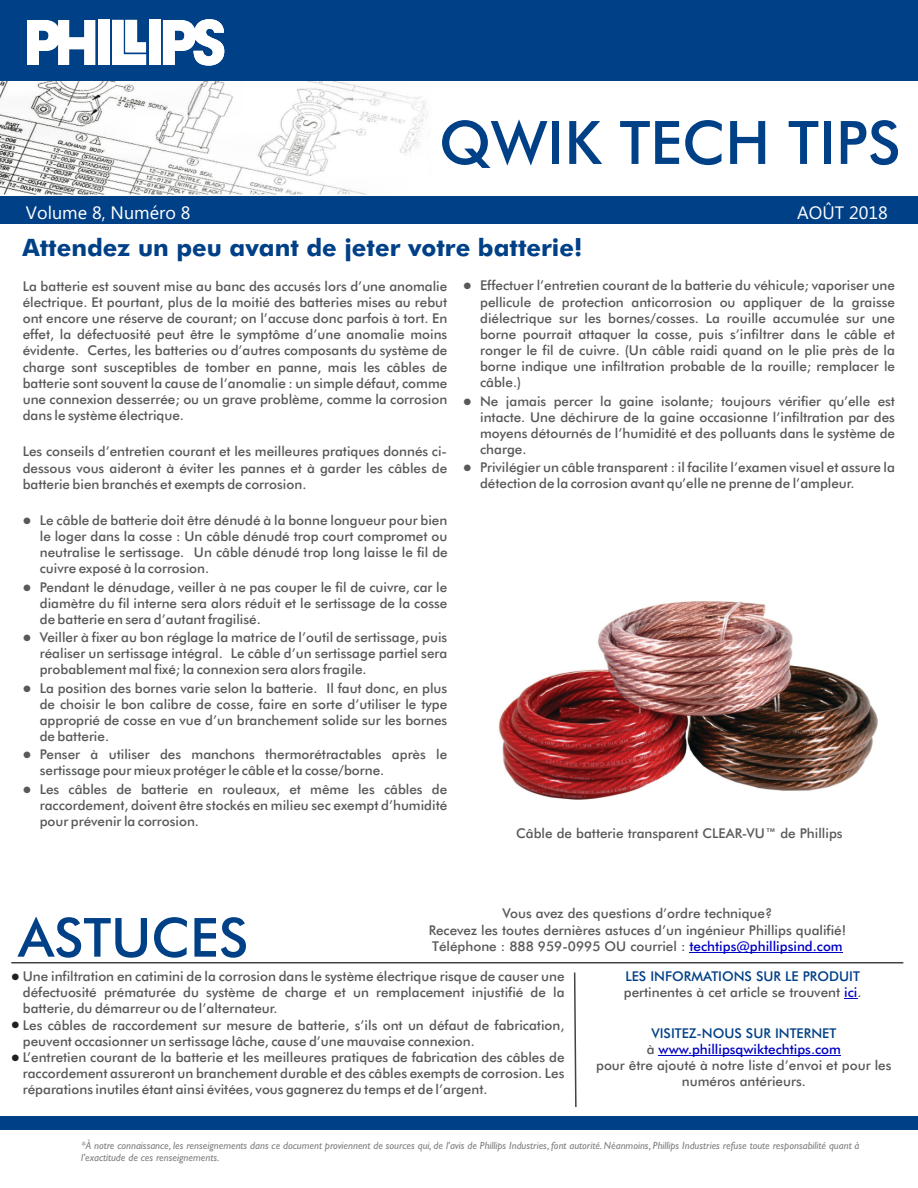
<style>
.page{position:relative;width:918px;height:1188px;background:#fff}
.page>*{position:absolute;margin:0;border:0;box-sizing:border-box;transform-origin:0 0}
.t1{font:500 60px "Futura BT";color:#004087}
.t2{font:500 54px "Futura BT";color:#004087}
.t3{font:700 24px "Futura BT";color:#004087}
.t4{font:18px "Ebrima";color:#fff}
.t5{font:500 13.5px/16.2px "Futura BT";color:#58595b;text-align:justify}
.t6{font:italic 10.5px/12.1px "Gill Sans";color:#818181}
.s1{color:#0000c4}
.s2{color:#004087}
.s3{color:#231f20}
</style>
<div class="page">
<img style="left:0;top:81px;width:427px;height:114px">
<div style="left:0;top:0;width:918px;height:81px;background:#004087"></div>
<svg style="left:27px;top:20px;width:68px;height:45px"></svg>
<div style="left:98px;top:20px;width:11px;height:45px;background:#fff"></div>
<div style="left:149px;top:20px;width:11px;height:45px;background:#fff"></div>
<svg style="left:112px;top:20px;width:34px;height:45px"></svg>
<svg style="left:163px;top:19px;width:61px;height:47px"></svg>
<hr style="left:11px;top:962px;width:892px;height:1px;background:#454342">
<div style="left:0;top:196px;width:918px;height:28px;background:#004087"></div>
<hr style="left:690px;top:952px;width:153px;height:1px;background:#0000c4">
<hr style="left:659px;top:1055px;width:182px;height:1px;background:#0000c4">
<div style="left:0;top:1116px;width:918px;height:14px;background:#004087"></div>
<svg style="left:573px;top:972px;width:86px;height:135px"></svg>
<img style="left:498px;top:601px;width:379px;height:199px">
<h1 class="t1" style="left:439px;top:118px;width:463px">QWIK TECH TIPS</h1>
<h3 class="t4" style="left:26px;top:206px;width:166px">Volume 8, Numéro 8</h3>
<h3 class="t4" style="left:797px;top:206px;width:92px">AOÛT 2018</h3>
<h3 class="t3" style="left:22px;top:237px;width:561px">Attendez un peu avant de jeter votre batterie!</h3>
<p class="t5" style="left:23px;top:279px;width:426px">La batterie est souvent mise au banc des accusés lors d’une anomalie électrique. Et pourtant, plus de la moitié des batteries mises au rebut ont encore une réserve de courant; on l’accuse donc parfois à tort. En effet, la défectuosité peut être le symptôme d’une anomalie moins évidente. Certes, les batteries ou d’autres composants du système de charge sont susceptibles de tomber en panne, mais les câbles de batterie sont souvent la cause de l’anomalie : un simple défaut, comme une connexion desserrée; ou un grave problème, comme la corrosion dans le système électrique.</p>
<p class="t5" style="left:23px;top:445px;width:426px">Les conseils d’entretien courant et les meilleures pratiques donnés ci&shy;dessous vous aideront à éviter les pannes et à garder les câbles de batterie bien branchés et exempts de corrosion.</p>
<p class="t5" style="left:40px;top:513px;width:409px;text-indent:-17px">● Le câble de batterie doit être dénudé à la bonne longueur pour bien le loger dans la cosse : Un câble dénudé trop court compromet ou neutralise le sertissage. Un câble dénudé trop long laisse le fil de cuivre exposé à la corrosion.</p>
<p class="t5" style="left:40px;top:580px;width:409px;text-indent:-17px">● Pendant le dénudage, veiller à ne pas couper le fil de cuivre, car le diamètre du fil interne sera alors réduit et le sertissage de la cosse de batterie en sera d’autant fragilisé.</p>
<p class="t5" style="left:40px;top:630px;width:409px;text-indent:-17px">● Veiller à fixer au bon réglage la matrice de l’outil de sertissage, puis réaliser un sertissage intégral. Le câble d’un sertissage partiel sera probablement mal fixé; la connexion sera alors fragile.</p>
<p class="t5" style="left:40px;top:681px;width:409px;text-indent:-17px">● La position des bornes varie selon la batterie. Il faut donc, en plus de choisir le bon calibre de cosse, faire en sorte d’utiliser le type approprié de cosse en vue d’un branchement solide sur les bornes de batterie.</p>
<p class="t5" style="left:40px;top:748px;width:409px;text-indent:-17px">● Penser à utiliser des manchons thermorétractables après le sertissage pour mieux protéger le câble et la cosse/borne.</p>
<p class="t5" style="left:40px;top:782px;width:409px;text-indent:-17px">● Les câbles de batterie en rouleaux, et même les câbles de raccordement, doivent être stockés en milieu sec exempt d’humidité pour prévenir la corrosion.</p>
<p class="t5" style="left:480px;top:279px;width:416px;text-indent:-17px">● Effectuer l’entretien courant de la batterie du véhicule; vaporiser une pellicule de protection anticorrosion ou appliquer de la graisse diélectrique sur les bornes/cosses. La rouille accumulée sur une borne pourrait attaquer la cosse, puis s’infiltrer dans le câble et ronger le fil de cuivre. (Un câble raidi quand on le plie près de la borne indique une infiltration probable de la rouille; remplacer le câble.)</p>
<p class="t5" style="left:480px;top:394px;width:416px;text-indent:-17px">● Ne jamais percer la gaine isolante; toujours vérifier qu’elle est intacte. Une déchirure de la gaine occasionne l’infiltration par des moyens détournés de l’humidité et des polluants dans le système de charge.</p>
<p class="t5" style="left:480px;top:461px;width:416px;text-indent:-17px">● Privilégier un câble transparent : il facilite l’examen visuel et assure la détection de la corrosion avant qu’elle ne prenne de l’ampleur.</p>
<p class="t5" style="left:516px;top:826px;width:328px">Câble de batterie transparent CLEAR-VU™ de Phillips</p>
<h2 class="t2" style="left:18px;top:916px;width:232px">ASTUCES</h2>
<p class="t5" style="left:429px;top:907px;width:419px;text-align:center">Vous avez des questions d’ordre technique?<br>Recevez les toutes dernières astuces d’un ingénieur Phillips qualifié!<br>Téléphone : 888 959-0995 OU courriel : <span class="s1">techtips@phillipsind.com</span></p>
<p class="t5" style="left:624px;top:969px;width:239px"><span class="s2">LES INFORMATIONS SUR LE PRODUIT </span>pertinentes à cet article se trouvent <span class="s1">ici</span>.</p>
<p class="t5" style="left:596px;top:1026px;width:297px;text-align:center"><span class="s2">VISITEZ-NOUS SUR INTERNET<br></span>à <span class="s1">www.phillipsqwiktechtips.com<br></span>pour être ajouté à notre liste d’envoi et pour les numéros antérieurs.</p>
<p class="t5" style="left:23px;top:969px;width:543px;text-indent:-12px"><span class="s3">●</span> Une infiltration en catimini de la corrosion dans le système électrique risque de causer une défectuosité prématurée du système de charge et un remplacement injustifié de la batterie, du démarreur ou de l’alternateur.</p>
<p class="t5" style="left:23px;top:1018px;width:543px;text-indent:-12px"><span class="s3">●</span> Les câbles de raccordement sur mesure de batterie, s’ils ont un défaut de fabrication, peuvent occasionner un sertissage lâche, cause d’une mauvaise connexion.</p>
<p class="t5" style="left:23px;top:1050px;width:543px;text-indent:-12px"><span class="s3">●</span> L’entretien courant de la batterie et les meilleures pratiques de fabrication des câbles de raccordement assureront un branchement durable et des câbles exempts de corrosion. Les réparations inutiles étant ainsi évitées, vous gagnerez du temps et de l’argent.</p>
<p class="t6" style="left:81px;top:1140px;width:780px">*À notre connaissance, les renseignements dans ce document proviennent de sources qui, de l’avis de Phillips Industries, font autorité. Néanmoins, Phillips Industries refuse toute responsabilité quant à l’exactitude de ces renseignements.</p>
</div>
